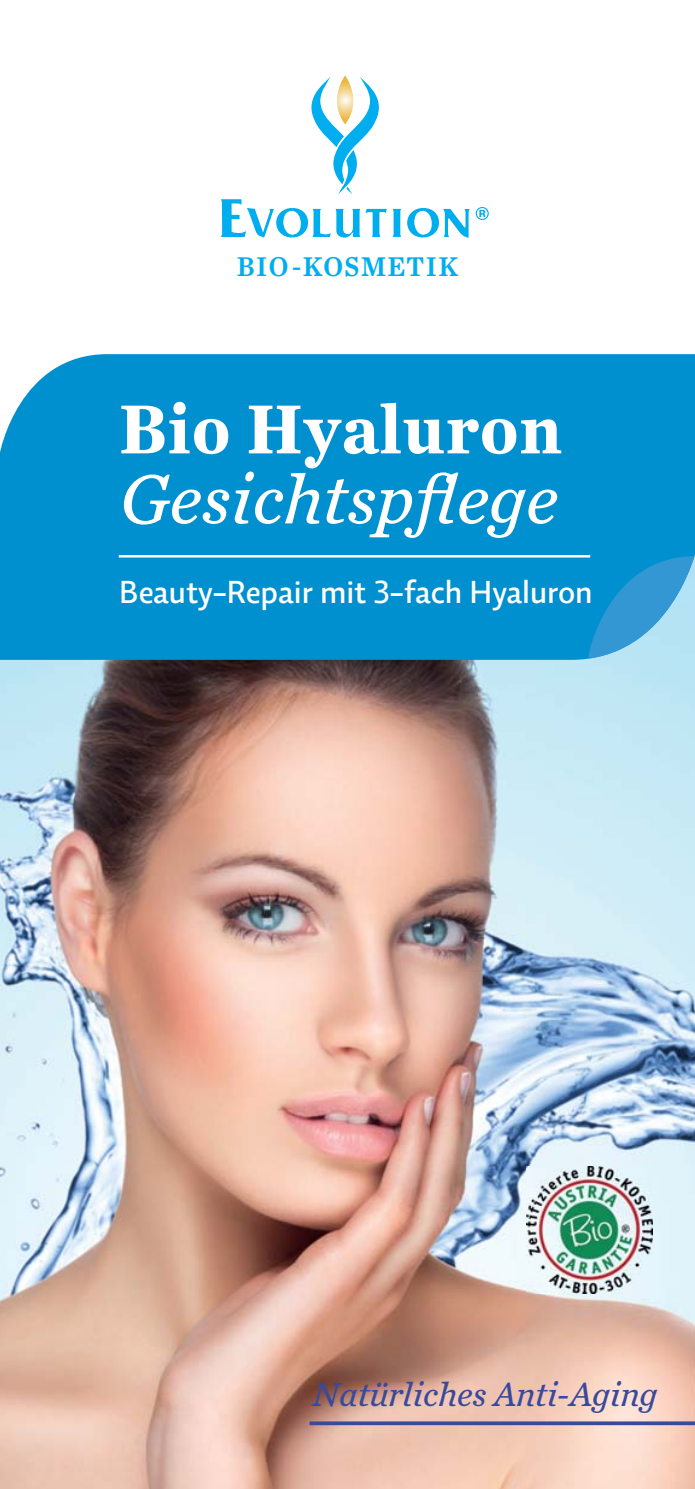
<style>
.page{position:relative;width:695px;height:1489px;background:#fff}
.page>*{position:absolute;margin:0;border:0;box-sizing:border-box;transform-origin:0 0}
.t1{font:italic 72.5px "Chronicle Text G3";color:#fff}
.t2{font:700 72.5px "Chronicle Text G1";letter-spacing:.015em;color:#fff;scale:.95 1}
.t3{font:italic 35px "Chronicle Text G3";color:#394a9b}
.t4{font:500 32.5px "Relato Sans OT";color:#fff}
.t5{font:28.25px "Chronicle Text G3 Semi";letter-spacing:.05em;color:#00aeef;scale:.95 1}
</style>
<div class="page">
<img style="left:0;top:660px;width:694px;height:828px">
<div style="left:0;top:354px;width:694px;height:306px;background:#008fcf"></div>
<svg style="left:588px;top:556px;width:106px;height:102px;background:#4aaadb"></svg>
<hr style="left:309px;top:1421px;width:385px;height:3px;background:#394a9b">
<hr style="left:119px;top:555px;width:471px;height:2px;background:#fff">
<img style="left:526px;top:1166px;width:126px;height:127px">
<svg style="left:220px;top:75px;width:268px;height:163px"></svg>
<p class="t5" style="left:237px;top:253px;width:235px">BIO-KOSMETIK</p>
<h1 class="t2" style="left:119px;top:386px;width:467px">Bio Hyaluron</h1>
<h1 class="t1" style="left:119px;top:473px;width:440px">Gesichtspflege</h1>
<p class="t4" style="left:119px;top:580px;width:475px">Beauty-Repair mit 3-fach Hyaluron</p>
<p class="t3" style="left:312px;top:1380px;width:346px">Natürliches Anti-Aging</p>
</div>
